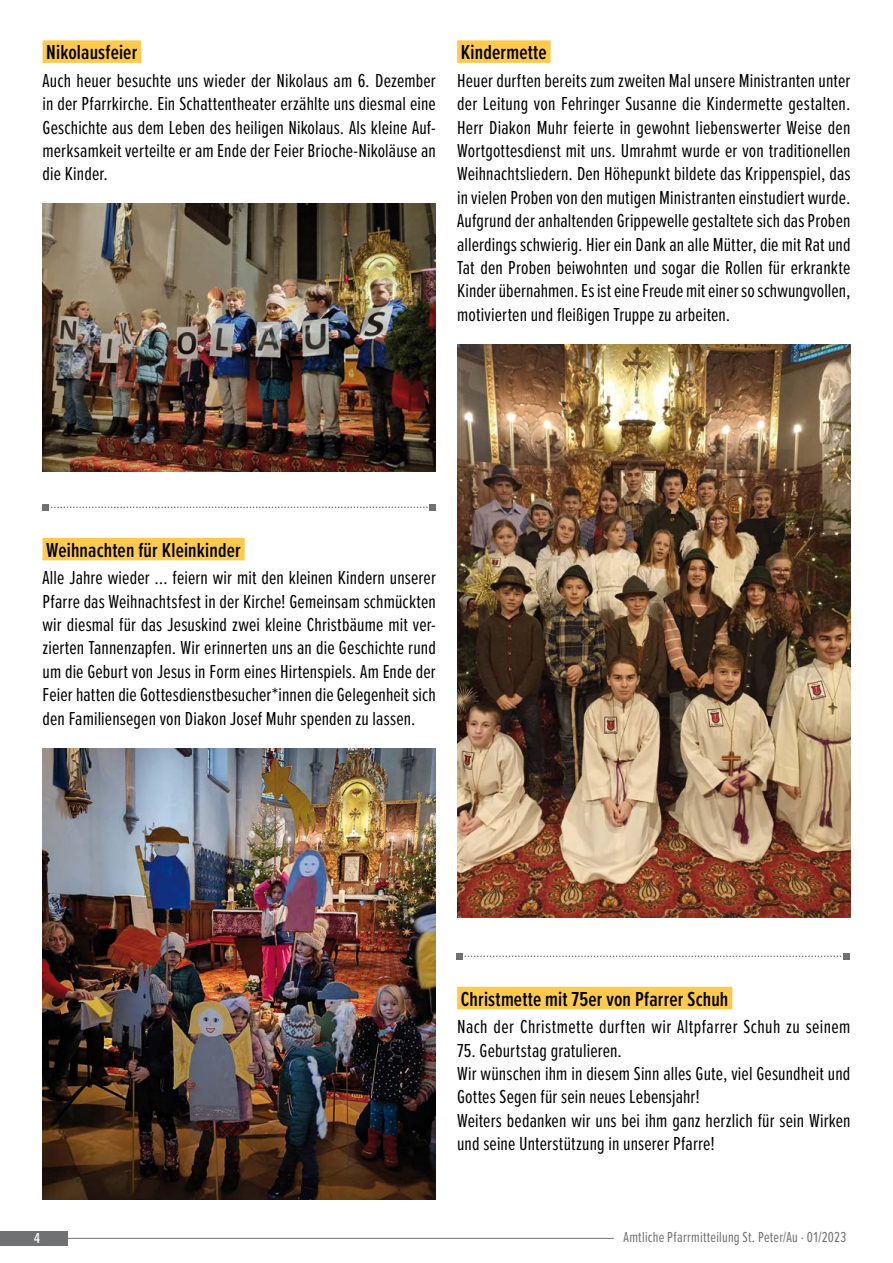
<style>
.page{position:relative;width:893px;height:1263px;background:#fff}
.page>*{position:absolute;margin:0;border:0;box-sizing:border-box;transform-origin:0 0}
.t1{font:600 21px "Proxima Nova Ex Cn";letter-spacing:.005em;color:#000}
.t2{font:19.5px/23.4px "Proxima Nova Ex Cn";letter-spacing:.005em;color:#000;text-align:justify}
.t3{font:15px "Proxima Nova Ex Cn";letter-spacing:.015em;color:#707172}
.t4{font:500 15px "Proxima Nova Ex Cn";color:#fff}
</style>
<div class="page">
<div style="left:43px;top:40px;width:98px;height:23px;background:#fdca4f"></div>
<div style="left:43px;top:538px;width:202px;height:22px;background:#fdca4f"></div>
<div style="left:457px;top:40px;width:94px;height:23px;background:#fdca4f"></div>
<div style="left:457px;top:987px;width:275px;height:22px;background:#fdca4f"></div>
<img style="left:43px;top:203px;width:393px;height:268px">
<img style="left:43px;top:748px;width:393px;height:451px">
<img style="left:457px;top:345px;width:393px;height:572px">
<svg style="left:43px;top:504px;width:393px;height:6px"></svg>
<svg style="left:456px;top:953px;width:393px;height:6px"></svg>
<hr style="left:0;top:1238px;width:614px;height:1px;background:#707172">
<div style="left:0;top:1231px;width:68px;height:15px;background:#707172"></div>
<p class="t1" style="left:46px;top:37px;width:93px">Nikolausfeier</p>
<p class="t2" style="left:43px;top:68px;width:395px">Auch heuer besuchte uns wieder der Nikolaus am 6. Dezember in der Pfarrkirche. Ein Schattentheater erzählte uns diesmal eine Geschichte aus dem Leben des heiligen Nikolaus. Als kleine Auf&shy;merksamkeit verteilte er am Ende der Feier Brioche-Nikoläuse an die Kinder.</p>
<p class="t1" style="left:461px;top:37px;width:87px">Kindermette</p>
<p class="t2" style="left:457px;top:68px;width:395px">Heuer durften bereits zum zweiten Mal unsere Ministranten unter der Leitung von Fehringer Susanne die Kindermette gestalten.<br>Herr Diakon Muhr feierte in gewohnt liebenswerter Weise den Wortgottesdienst mit uns. Umrahmt wurde er von traditionellen Weihnachtsliedern. Den Höhepunkt bildete das Krippenspiel, das in vielen Proben von den mutigen Ministranten einstudiert wurde.<br>Aufgrund der anhaltenden Grippewelle gestaltete sich das Proben allerdings schwierig. Hier ein Dank an alle Mütter, die mit Rat und Tat den Proben beiwohnten und sogar die Rollen für erkrankte Kinder übernahmen. Es ist eine Freude mit einer so schwungvollen, motivierten und fleißigen Truppe zu arbeiten.</p>
<p class="t1" style="left:46px;top:534px;width:196px">Weihnachten für Kleinkinder</p>
<p class="t2" style="left:43px;top:565px;width:395px">Alle Jahre wieder … feiern wir mit den kleinen Kindern unserer Pfarre das Weihnachtsfest in der Kirche! Gemeinsam schmückten wir diesmal für das Jesuskind zwei kleine Christbäume mit ver&shy;zierten Tannenzapfen. Wir erinnerten uns an die Geschichte rund um die Geburt von Jesus in Form eines Hirtenspiels. Am Ende der Feier hatten die Gottesdienstbesucher*innen die Gelegenheit sich den Familiensegen von Diakon Josef Muhr spenden zu lassen.</p>
<p class="t1" style="left:461px;top:983px;width:269px">Christmette mit 75er von Pfarrer Schuh</p>
<p class="t2" style="left:457px;top:1014px;width:395px">Nach der Christmette durften wir Altpfarrer Schuh zu seinem</p>
<p class="t2" style="left:457px;top:1038px;width:395px;text-align:left">75. Geburtstag gratulieren.<br>Wir wünschen ihm in diesem Sinn alles Gute, viel Gesundheit und Gottes Segen für sein neues Lebensjahr!<br>Weiters bedanken wir uns bei ihm ganz herzlich für sein Wirken und seine Unterstützung in unserer Pfarre!</p>
<p class="t4" style="left:34px;top:1227px;width:7px">4</p>
<p class="t3" style="left:623px;top:1226px;width:224px">Amtliche Pfarrmitteilung St. Peter/Au ⋅ 01/2023</p>
</div>
